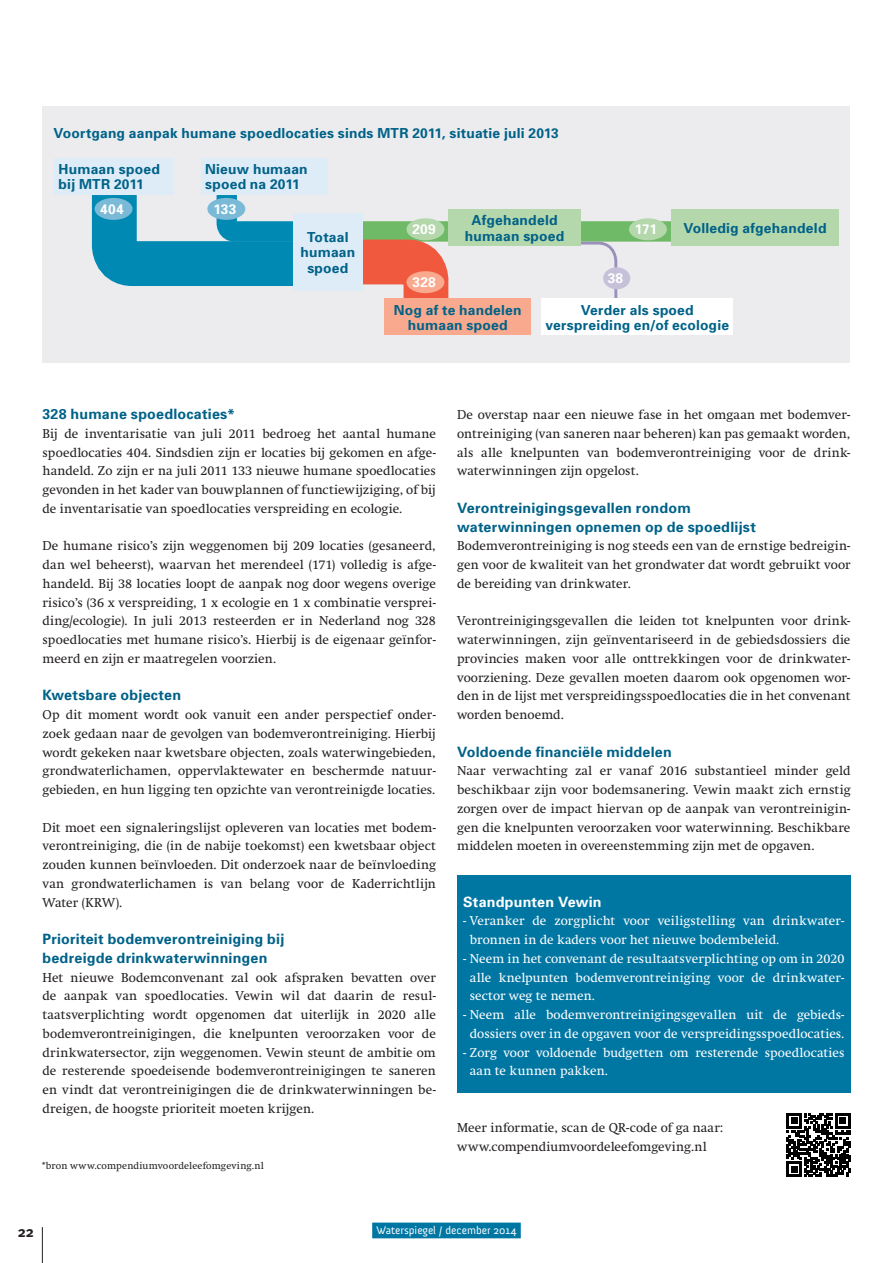
<style>
.page{position:relative;width:893px;height:1263px;background:#fff}
.page>*{position:absolute;margin:0;border:0;box-sizing:border-box;transform-origin:0 0}
.t1{font:700 15px "Meta Plus";color:#231f20}
.t2{font:700 14.25px/18.8px "Univers";letter-spacing:.015em;color:#006288}
.t3{font:700 14.25px "Univers";letter-spacing:.015em;color:#fff}
.t4{font:700 13.8px/15.1px "Univers";letter-spacing:.015em;color:#006288;text-align:center}
.t5{font:700 13.8px "Univers";letter-spacing:.015em;color:#fff}
.t6{font:12.75px/18.8px "Swift";letter-spacing:.01em;color:#231f20;text-align:justify}
.t7{font:12.75px/18.8px "Swift";letter-spacing:.01em;color:#fff}
.t8{font:11.25px "Anivers";color:#fff}
.t9{font:9.75px "Swift";letter-spacing:.015em;color:#231f20}
</style>
<div class="page">
<hr style="left:42px;top:1227px;width:1px;height:36px;background:#231f20">
<div style="left:372px;top:1222px;width:149px;height:16px;background:#0076a3"></div>
<div style="left:43px;top:106px;width:807px;height:257px;background:#ececee"></div>
<div style="left:457px;top:875px;width:393px;height:217px;background:#0076a3"></div>
<div style="left:358px;top:221px;width:334px;height:21px;background:#6eba66"></div>
<svg style="left:538px;top:241px;width:81px;height:57px"></svg>
<svg style="left:69px;top:158px;width:402px;height:177px"></svg>
<div style="left:54px;top:159px;width:120px;height:36px;background:#deecf8"></div>
<div style="left:201px;top:159px;width:127px;height:36px;background:#deecf8"></div>
<div style="left:293px;top:213px;width:69px;height:77px;background:#deecf8"></div>
<div style="left:449px;top:209px;width:132px;height:36px;background:#b5d7ac"></div>
<div style="left:385px;top:298px;width:146px;height:37px;background:#f8a98e"></div>
<div style="left:541px;top:298px;width:192px;height:37px;background:#fff"></div>
<div style="left:671px;top:209px;width:167px;height:36px;background:#b5d7ac"></div>
<div style="left:95px;top:198px;width:38px;height:22px;background:#7abad6;border-radius:50%"></div>
<div style="left:207px;top:198px;width:38px;height:22px;background:#7abad6;border-radius:50%"></div>
<div style="left:406px;top:271px;width:38px;height:22px;background:#f8a98e;border-radius:50%"></div>
<div style="left:406px;top:218px;width:38px;height:22px;background:#b5d7ac;border-radius:50%"></div>
<div style="left:629px;top:218px;width:38px;height:22px;background:#b5d7ac;border-radius:50%"></div>
<div style="left:603px;top:267px;width:27px;height:22px;background:#c6c1d9;border-radius:50%"></div>
<svg style="left:787px;top:1113px;width:63px;height:64px"></svg>
<p class="t4" style="left:53px;top:125px;width:507px">Voortgang aanpak humane spoedlocaties sinds MTR 2011, situatie juli 2013</p>
<p class="t4" style="left:59px;top:161px;width:103px;text-align:left">Humaan spoed bij MTR 2011</p>
<p class="t4" style="left:205px;top:161px;width:104px;text-align:left">Nieuw humaan spoed na 2011</p>
<p class="t5" style="left:100px;top:200px;width:25px">404</p>
<p class="t5" style="left:213px;top:200px;width:24px">133</p>
<p class="t4" style="left:300px;top:229px;width:56px">Totaal humaan spoed</p>
<p class="t4" style="left:465px;top:212px;width:101px">Afgehandeld humaan spoed</p>
<p class="t5" style="left:412px;top:220px;width:25px">209</p>
<p class="t5" style="left:635px;top:220px;width:24px">171</p>
<p class="t5" style="left:608px;top:270px;width:17px">38</p>
<p class="t5" style="left:412px;top:273px;width:25px">328</p>
<p class="t4" style="left:683px;top:220px;width:145px">Volledig afgehandeld</p>
<p class="t4" style="left:394px;top:302px;width:129px">Nog af te handelen humaan spoed</p>
<p class="t4" style="left:545px;top:302px;width:185px">Verder als spoed verspreiding en/of ecologie</p>
<p class="t2" style="left:43px;top:404px;width:194px">328 humane spoedlocaties*</p>
<p class="t6" style="left:43px;top:424px;width:395px">Bij de inventarisatie van juli 2011 bedroeg het aantal humane spoedlocaties 404. Sindsdien zijn er locaties bij gekomen en afge&shy;handeld. Zo zijn er na juli 2011 133 nieuwe humane spoedlocaties gevonden in het kader van bouwplannen of functiewijziging, of bij de inventarisatie van spoedlocaties verspreiding en ecologie.</p>
<p class="t6" style="left:43px;top:537px;width:395px">De humane risico’s zijn weggenomen bij 209 locaties (gesaneerd, dan wel beheerst), waarvan het merendeel (171) volledig is afge&shy;handeld. Bij 38 locaties loopt de aanpak nog door wegens overige risico’s (36 x verspreiding, 1 x ecologie en 1 x combinatie versprei&shy;ding/ecologie). In juli 2013 resteerden er in Nederland nog 328 spoedlocaties met humane risico’s. Hierbij is de eigenaar geïnfor&shy;meerd en zijn er maatregelen voorzien.</p>
<p class="t2" style="left:43px;top:685px;width:140px">Kwetsbare objecten</p>
<p class="t6" style="left:43px;top:705px;width:395px">Op dit moment wordt ook vanuit een ander perspectief onder&shy;zoek gedaan naar de gevolgen van bodemverontreiniging. Hierbij wordt gekeken naar kwetsbare objecten, zoals waterwingebieden, grondwaterlichamen, oppervlaktewater en beschermde natuur&shy;gebieden, en hun ligging ten opzichte van verontreinigde locaties.</p>
<p class="t6" style="left:43px;top:818px;width:395px">Dit moet een signaleringslijst opleveren van locaties met bodem&shy;verontreiniging, die (in de nabije toekomst) een kwetsbaar object zouden kunnen beïnvloeden. Dit onderzoek naar de beïnvloeding van grondwaterlichamen is van belang voor de Kaderrichtlijn Water (KRW).</p>
<p class="t2" style="left:43px;top:929px;width:243px">Prioriteit bodemverontreiniging bij bedreigde drinkwaterwinningen</p>
<p class="t6" style="left:43px;top:968px;width:395px">Het nieuwe Bodemconvenant zal ook afspraken bevatten over de aanpak van spoedlocaties. Vewin wil dat daarin de resul&shy;taatsverplichting wordt opgenomen dat uiterlijk in 2020 alle bodemverontreinigingen, die knelpunten veroorzaken voor de drinkwatersector, zijn weggenomen. Vewin steunt de ambitie om de resterende spoedeisende bodemverontreinigingen te saneren en vindt dat verontreinigingen die de drinkwaterwinningen be&shy;dreigen, de hoogste prioriteit moeten krijgen.</p>
<p class="t9" style="left:42px;top:1160px;width:223px">*bron www.compendiumvoordeleefomgeving.nl</p>
<p class="t6" style="left:457px;top:405px;width:395px">De overstap naar een nieuwe fase in het omgaan met bodemver&shy;ontreiniging (van saneren naar beheren) kan pas gemaakt worden, als alle knelpunten van bodemverontreiniging voor de drink&shy;waterwinningen zijn opgelost.</p>
<p class="t2" style="left:457px;top:498px;width:300px">Verontreinigingsgevallen rondom waterwinningen opnemen op de spoedlijst</p>
<p class="t6" style="left:457px;top:537px;width:395px">Bodemverontreiniging is nog steeds een van de ernstige bedreigin&shy;gen voor de kwaliteit van het grondwater dat wordt gebruikt voor de bereiding van drinkwater.</p>
<p class="t6" style="left:457px;top:612px;width:395px">Verontreinigingsgevallen die leiden tot knelpunten voor drink&shy;waterwinningen, zijn geïnventariseerd in de gebiedsdossiers die provincies maken voor alle onttrekkingen voor de drinkwater&shy;voorziening. Deze gevallen moeten daarom ook opgenomen wor&shy;den in de lijst met verspreidingsspoedlocaties die in het convenant worden benoemd.</p>
<p class="t2" style="left:457px;top:742px;width:216px">Voldoende financiële middelen</p>
<p class="t6" style="left:457px;top:762px;width:395px">Naar verwachting zal er vanaf 2016 substantieel minder geld beschikbaar zijn voor bodemsanering. Vewin maakt zich ernstig zorgen over de impact hiervan op de aanpak van verontreinigin&shy;gen die knelpunten veroorzaken voor waterwinning. Beschikbare middelen moeten in overeenstemming zijn met de opgaven.</p>
<p class="t3" style="left:463px;top:892px;width:140px">Standpunten Vewin</p>
<p class="t7" style="left:470px;top:912px;width:376px;text-indent:-7px">- Veranker de zorgplicht voor veiligstelling van drinkwater&shy;bronnen in de kaders voor het nieuwe bodembeleid.</p>
<p class="t7" style="left:470px;top:949px;width:376px;text-align:justify;text-indent:-7px">- Neem in het convenant de resultaatsverplichting op om in 2020 alle knelpunten bodemverontreiniging voor de drinkwater&shy;sector weg te nemen.</p>
<p class="t7" style="left:463px;top:1005px;width:383px;text-align:center">- Neem alle bodemverontreinigingsgevallen uit de gebieds&shy;dossiers over in de opgaven voor de verspreidingsspoedlocaties.</p>
<p class="t7" style="left:470px;top:1043px;width:376px;text-indent:-7px">- Zorg voor voldoende budgetten om resterende spoedlocaties aan te kunnen pakken.</p>
<p class="t6" style="left:457px;top:1118px;width:268px">Meer informatie, scan de QR-code of ga naar: www.compendiumvoordeleefomgeving.nl</p>
<p class="t1" style="left:18px;top:1223px;width:18px">22</p>
<p class="t8" style="left:376px;top:1224px;width:142px">Waterspiegel / december 2014</p>
</div>
